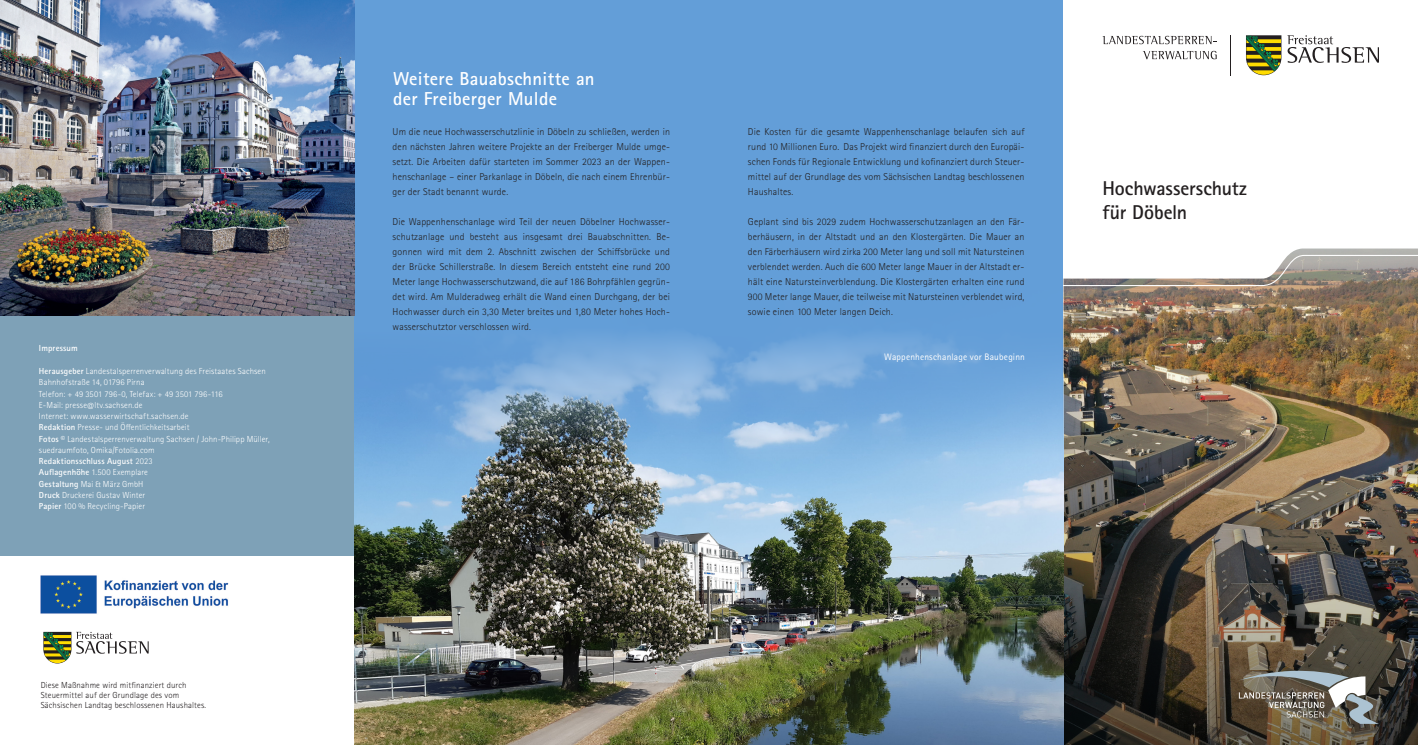
<style>
.page{position:relative;width:1418px;height:745px;background:#fff}
.page>*{position:absolute;margin:0;border:0;box-sizing:border-box;transform-origin:0 0}
.t1{font:700 20px/24px "Rotis Sans Serif Std";letter-spacing:-.005em;color:#231f20}
.t2{font:700 18.75px/20px "Rotis Sans Serif Std";letter-spacing:.015em;color:#fff}
.t3{font:300 10px/15px "Rotis Sans Serif Pro";letter-spacing:.015em;color:#231f20;text-align:justify}
.t4{font:9.38px "Rotis Sans Serif Std";letter-spacing:.02em;color:#fff}
.t5{font:300 8.75px/11.2px "Rotis Sans Serif Pro";letter-spacing:.015em;color:#fff}
.t6{font:300 8.75px/10px "Rotis Sans Serif Pro";letter-spacing:.015em;color:#231f20}
.t7{font:700 8.75px "Rotis Sans Serif Std";letter-spacing:.015em;color:#fff}
.s1{font-family:"Rotis Sans Serif Std";font-weight:700}
.s2{font-family:"Rotis Sans Serif Pro";font-weight:300}
</style>
<div class="page">
<div style="left:0;top:315px;width:354px;height:240px;background:#7ea1b7"></div>
<div style="left:354px;top:0;width:709px;height:744px;background:#639ed8"></div>
<img style="left:0;top:0;width:354px;height:315px">
<svg style="left:1287px;top:35px;width:91px;height:28px"></svg>
<svg style="left:1246px;top:35px;width:35px;height:40px"></svg>
<hr style="left:1230px;top:35px;width:1px;height:41px;background:#231f20">
<svg style="left:1102px;top:36px;width:114px;height:8px"></svg>
<svg style="left:1142px;top:51px;width:74px;height:8px"></svg>
<img style="left:1063px;top:248px;width:354px;height:72px">
<img style="left:1063px;top:320px;width:354px;height:424px">
<svg style="left:1238px;top:670px;width:140px;height:53px;background:#7e7a70"></svg>
<img style="left:40px;top:575px;width:189px;height:39px">
<svg style="left:43px;top:631px;width:106px;height:32px"></svg>
<img style="left:354px;top:291px;width:709px;height:453px">
<p class="t7" style="left:39px;top:343px;width:40px">Impressum</p>
<p class="t5" style="left:39px;top:365px;width:232px"><span class="s1">Herausgeber</span> Landestalsperrenverwaltung des Freistaates Sachsen Bahnhofstraße 14, 01796 Pirna<br>Telefon: + 49 3501 796-0, Telefax: + 49 3501 796-116<br>E-Mail: presse@ltv.sachsen.de<br>Internet: www.wasserwirtschaft.sachsen.de<br><span class="s1">Redaktion</span> Presse- und Öffentlichkeitsarbeit<br><span class="s1">Fotos</span> © Landestalsperrenverwaltung Sachsen / John-Philipp Müller, suedraumfoto, Omika/Fotolia.com</p>
<p class="t7" style="left:39px;top:455px;width:115px">Redaktionsschluss August <span class="s2">2023</span></p>
<p class="t5" style="left:39px;top:466px;width:110px"><span class="s1">Auflagenhöhe</span> 1.500 Exemplare<br><span class="s1">Gestaltung</span> Mai &amp; März GmbH<br><span class="s1">Druck</span> Druckerei Gustav Winter<br><span class="s1">Papier</span> 100 % Recycling-Papier</p>
<p class="t6" style="left:41px;top:680px;width:167px">Diese Maßnahme wird mitfinanziert durch<br>Steuermittel auf der Grundlage des vom<br>Sächsischen Landtag beschlossenen Haushaltes.</p>
<h2 class="t2" style="left:393px;top:68px;width:203px">Weitere Bauabschnitte an der Freiberger Mulde</h2>
<p class="t3" style="left:392px;top:124px;width:279px">Um die neue Hochwasserschutzlinie in Döbeln zu schließen, werden in den nächsten Jahren weitere Projekte an der Freiberger Mulde umge&shy;setzt. Die Arbeiten dafür starteten im Sommer 2023 an der Wappen&shy;henschanlage – einer Parkanlage in Döbeln, die nach einem Ehrenbür&shy;ger der Stadt benannt wurde.</p>
<p class="t3" style="left:392px;top:214px;width:279px">Die Wappenhenschanlage wird Teil der neuen Döbelner Hochwasser&shy;schutzanlage und besteht aus insgesamt drei Bauabschnitten. Be&shy;gonnen wird mit dem 2. Abschnitt zwischen der Schiffsbrücke und der Brücke Schillerstraße. In diesem Bereich entsteht eine rund 200<br>Meter lange Hochwasserschutzwand, die auf 186 Bohrpfählen gegrün&shy;det wird. Am Mulderadweg erhält die Wand einen Durchgang, der bei Hochwasser durch ein 3,30 Meter breites und 1,80 Meter hohes Hoch&shy;wasserschutztor verschlossen wird.</p>
<p class="t3" style="left:748px;top:124px;width:278px">Die Kosten für die gesamte Wappenhenschanlage belaufen sich auf rund 10 Millionen Euro. Das Projekt wird finanziert durch den Europäi&shy;schen Fonds für Regionale Entwicklung und kofinanziert durch Steuer&shy;mittel auf der Grundlage des vom Sächsischen Landtag beschlossenen Haushaltes.</p>
<p class="t3" style="left:748px;top:214px;width:278px">Geplant sind bis 2029 zudem Hochwasserschutzanlagen an den Fär&shy;berhäusern, in der Altstadt und an den Klostergärten. Die Mauer an den Färberhäusern wird zirka 200 Meter lang und soll mit Natursteinen verblendet werden. Auch die 600 Meter lange Mauer in der Altstadt er&shy;hält eine Natursteinverblendung. Die Klostergärten erhalten eine rund 900 Meter lange Mauer, die teilweise mit Natursteinen verblendet wird, sowie einen 100 Meter langen Deich.</p>
<p class="t4" style="left:884px;top:351px;width:142px">Wappenhenschanlage vor Baubeginn</p>
<h1 class="t1" style="left:1102px;top:175px;width:146px">Hochwasserschutz für Döbeln</h1>
</div>
